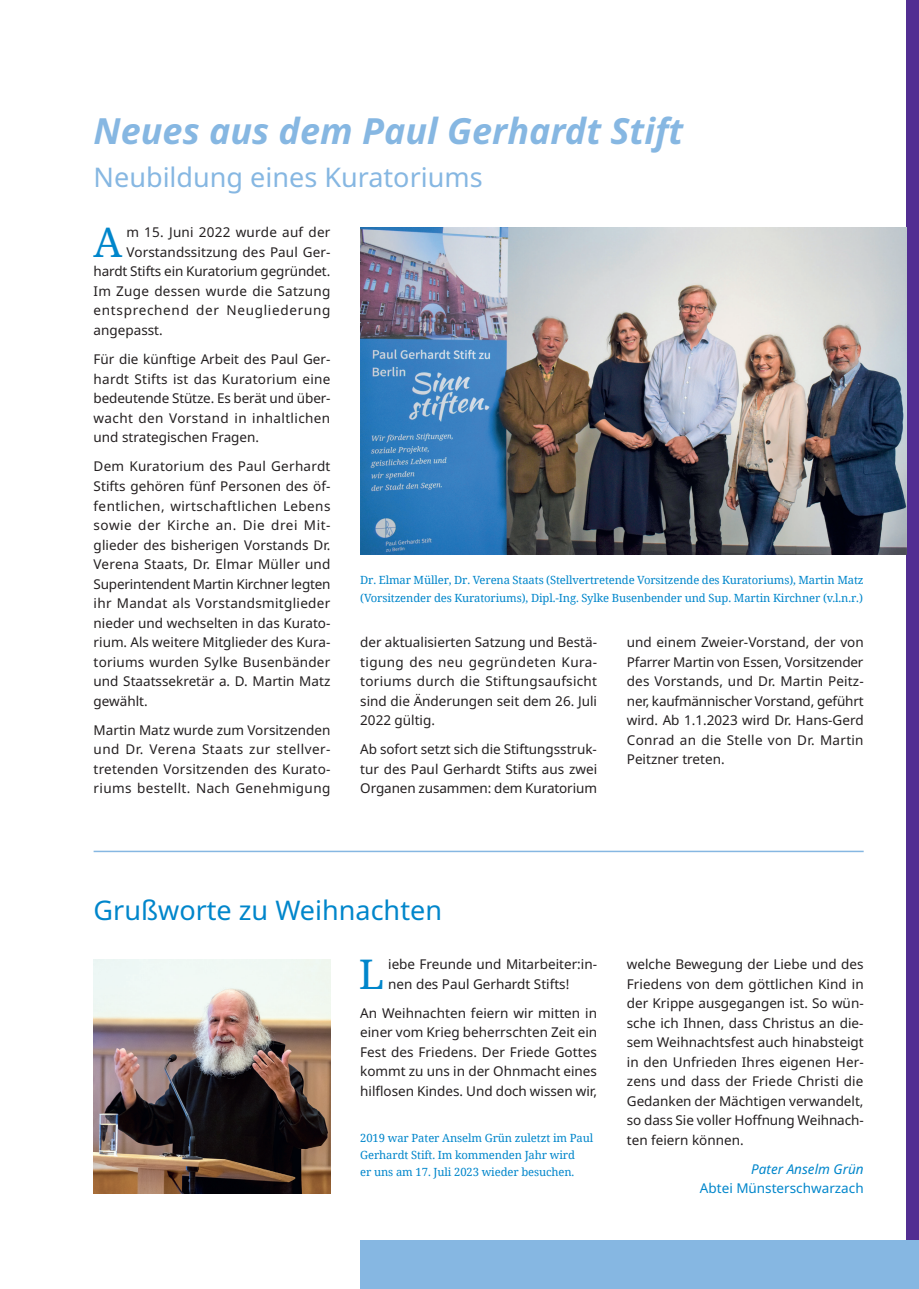
<style>
.page{position:relative;width:919px;height:1289px;background:#fff}
.page>*{position:absolute;margin:0;border:0;box-sizing:border-box;transform-origin:0 0}
.t1{font:40.8px "Noto Serif";color:#0086cb}
.t2{font:italic 700 36px "Noto Sans";color:#86b7e2}
.t3{font:27px "Noto Sans";color:#86b7e2}
.t4{font:27px "Noto Sans";color:#0086cb}
.t5{font:13.5px/19.5px "Noto Sans";color:#231f20;text-align:justify}
.t6{font:13.5px "Noto Sans";letter-spacing:.02em;color:#231f20}
.t7{font:13.5px "Noto Sans";letter-spacing:.05em;color:#231f20}
.t8{font:13.5px "Noto Sans";color:#0086cb}
.t9{font:italic 13.5px "Noto Sans";color:#0086cb}
.t10{font:11.25px/17.2px "Noto Serif";letter-spacing:-.01em;color:#0086cb}
</style>
<div class="page">
<div style="left:906px;top:0;width:12px;height:1288px;background:#522e92"></div>
<div style="left:360px;top:1239px;width:546px;height:49px;background:#86b7e2"></div>
<div style="left:906px;top:1239px;width:12px;height:49px;background:#86b7e2"></div>
<img style="left:360px;top:228px;width:546px;height:327px">
<img style="left:94px;top:959px;width:236px;height:234px">
<hr style="left:94px;top:850px;width:769px;height:2px;background:#86b7e2">
<h2 class="t2" style="left:94px;top:105px;width:591px">Neues aus dem Paul Gerhardt Stift</h2>
<h3 class="t3" style="left:94px;top:162px;width:390px">Neubildung eines Kuratoriums</h3>
<h1 class="t1" style="left:94px;top:214px;width:30px">A</h1>
<p class="t6" style="left:126px;top:225px;width:205px">m 15. Juni 2022 wurde auf der</p>
<p class="t5" style="left:126px;top:242px;width:205px">Vorstandssitzung des Paul Ger-</p>
<p class="t5" style="left:94px;top:262px;width:238px">hardt Stifts ein Kuratorium gegründet.</p>
<p class="t6" style="left:94px;top:283px;width:238px">Im Zuge dessen wurde die Satzung</p>
<p class="t7" style="left:94px;top:303px;width:238px">entsprechend der Neugliederung</p>
<p class="t5" style="left:94px;top:320px;width:71px">angepasst.</p>
<p class="t5" style="left:94px;top:350px;width:238px">Für die künftige Arbeit des Paul Ger&shy;hardt Stifts ist das Kuratorium eine bedeutende Stütze. Es berät und über&shy;wacht den Vorstand in inhaltlichen und strategischen Fragen.</p>
<p class="t5" style="left:94px;top:457px;width:238px">Dem Kuratorium des Paul Gerhardt Stifts gehören fünf Personen des öf&shy;fentlichen, wirtschaftlichen Lebens sowie der Kirche an. Die drei Mit&shy;glieder des bisherigen Vorstands Dr.<br>Verena Staats, Dr. Elmar Müller und Superintendent Martin Kirchner legten ihr Mandat als Vorstandsmitglieder nieder und wechselten in das Kurato&shy;rium. Als weitere Mitglieder des Kura&shy;toriums wurden Sylke Busenbänder und Staatssekretär a. D. Martin Matz gewählt.</p>
<p class="t5" style="left:94px;top:720px;width:238px">Martin Matz wurde zum Vorsitzenden und Dr. Verena Staats zur stellver&shy;tretenden Vorsitzenden des Kurato&shy;riums bestellt. Nach Genehmigung</p>
<p class="t10" style="left:360px;top:571px;width:505px">Dr. Elmar Müller, Dr. Verena Staats (Stellvertretende Vorsitzende des Kuratoriums), Martin Matz (Vorsitzender des Kuratoriums), Dipl.-Ing. Sylke Busenbender und Sup. Martin Kirchner (v.l.n.r.)</p>
<p class="t5" style="left:626px;top:632px;width:238px">und einem Zweier-Vorstand, der von Pfarrer Martin von Essen, Vorsitzender des Vorstands, und Dr. Martin Peitz&shy;ner, kaufmännischer Vorstand, geführt wird. Ab 1.1.2023 wird Dr. Hans-Gerd Conrad an die Stelle von Dr. Martin Peitzner treten.</p>
<p class="t5" style="left:360px;top:632px;width:238px">der aktualisierten Satzung und Bestä&shy;tigung des neu gegründeten Kura&shy;toriums durch die Stiftungsaufsicht sind die Änderungen seit dem 26. Juli 2022 gültig.</p>
<p class="t5" style="left:360px;top:740px;width:238px">Ab sofort setzt sich die Stiftungsstruk&shy;tur des Paul Gerhardt Stifts aus zwei Organen zusammen: dem Kuratorium</p>
<h3 class="t4" style="left:94px;top:895px;width:350px">Grußworte zu Weihnachten</h3>
<h1 class="t1" style="left:358px;top:945px;width:27px">L</h1>
<p class="t5" style="left:388px;top:954px;width:210px">iebe Freunde und Mitarbeiter:in&shy;nen des Paul Gerhardt Stifts!</p>
<p class="t5" style="left:360px;top:1003px;width:238px">An Weihnachten feiern wir mitten in einer vom Krieg beherrschten Zeit ein Fest des Friedens. Der Friede Gottes kommt zu uns in der Ohnmacht eines hilflosen Kindes. Und doch wissen wir,</p>
<p class="t10" style="left:360px;top:1128px;width:234px">2019 war Pater Anselm Grün zuletzt im Paul<br>Gerhardt Stift. Im kommenden Jahr wird<br>er uns am 17. Juli 2023 wieder besuchen.</p>
<p class="t5" style="left:626px;top:954px;width:238px">welche Bewegung der Liebe und des Friedens von dem göttlichen Kind in der Krippe ausgegangen ist. So wün&shy;sche ich Ihnen, dass Christus an die&shy;sem Weihnachtsfest auch hinabsteigt in den Unfrieden Ihres eigenen Her&shy;zens und dass der Friede Christi die Gedanken der Mächtigen verwandelt, so dass Sie voller Hoffnung Weihnach&shy;ten feiern können.</p>
<p class="t9" style="left:751px;top:1159px;width:114px">Pater Anselm Grün</p>
<p class="t8" style="left:699px;top:1180px;width:165px">Abtei Münsterschwarzach</p>
</div>
